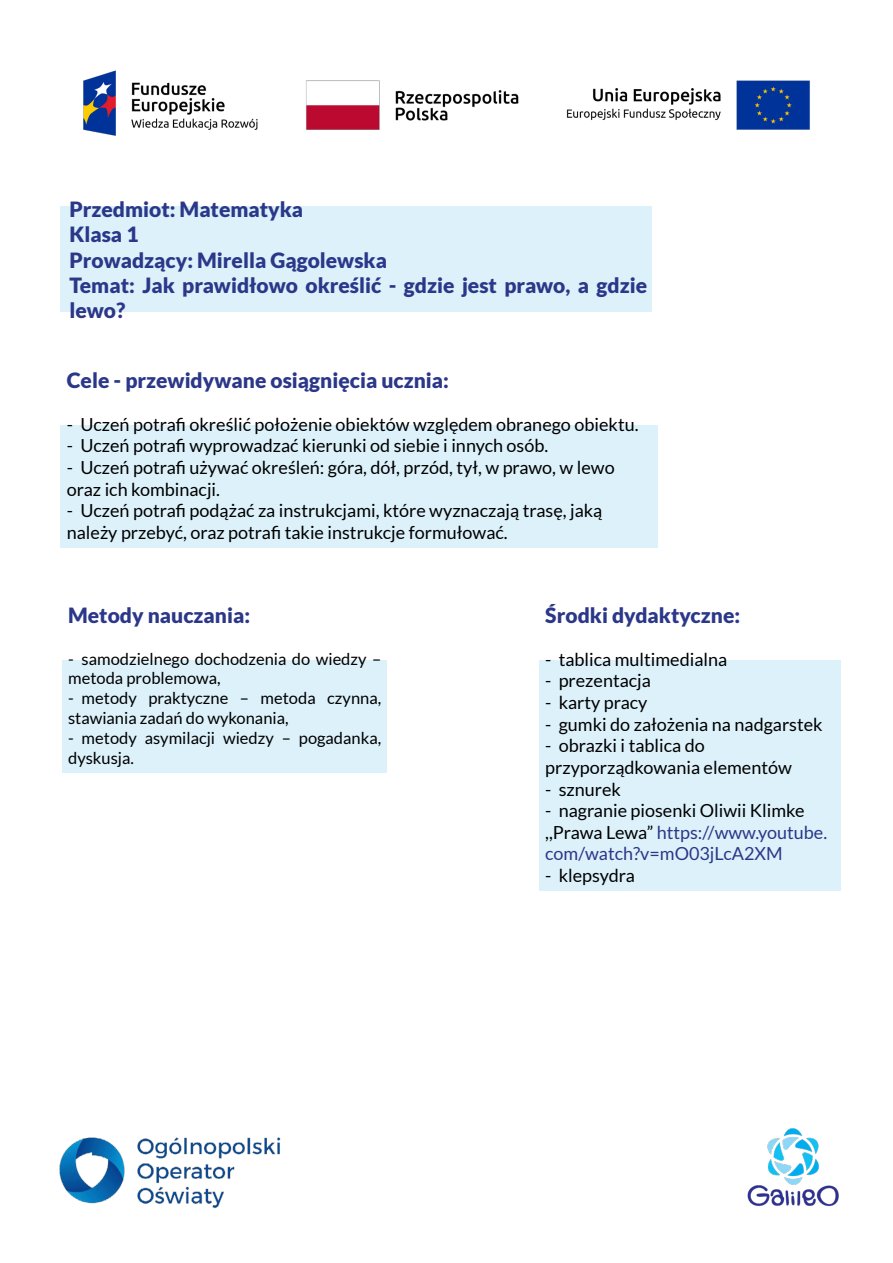
<style>
.page{position:relative;width:893px;height:1263px;background:#fff}
.page>*{position:absolute;margin:0;border:0;box-sizing:border-box;transform-origin:0 0}
.t1{font:900 21px/25.2px "Lato";color:#2b3788}
.t2{font:18px/21.6px "Lato";color:#000}
.t3{font:18px/21.6px "Lato";color:#2b3788}
.t4{font:16.5px/19.8px "Lato";color:#000}
.s1{color:#000}
</style>
<div class="page">
<img style="left:59px;top:1137px;width:222px;height:72px">
<img style="left:747px;top:1128px;width:92px;height:79px">
<img style="left:83px;top:70px;width:727px;height:66px">
<div style="left:60px;top:426px;width:598px;height:122px;background:#dcf1fa"></div>
<div style="left:60px;top:206px;width:592px;height:106px;background:#dcf1fa"></div>
<div style="left:62px;top:661px;width:324px;height:112px;background:#dcf1fa"></div>
<div style="left:539px;top:661px;width:301px;height:230px;background:#dcf1fa"></div>
<p class="t1" style="left:69px;top:197px;width:579px">Przedmiot: Matematyka<br>Klasa 1<br>Prowadzący: Mirella Gągolewska<br>Temat: Jak prawidłowo określić - gdzie jest prawo, a gdzie lewo?</p>
<p class="t1" style="left:67px;top:367px;width:384px">Cele - przewidywane osiągnięcia ucznia:</p>
<p class="t2" style="left:67px;top:413px;width:573px">- Uczeń potrafi określić położenie obiektów względem obranego obiektu.</p>
<p class="t2" style="left:67px;top:435px;width:483px">- Uczeń potrafi wyprowadzać kierunki od siebie i innych osób.</p>
<p class="t2" style="left:67px;top:456px;width:549px">- Uczeń potrafi używać określeń: góra, dół, przód, tył, w prawo, w lewo oraz ich kombinacji.</p>
<p class="t2" style="left:67px;top:500px;width:537px">- Uczeń potrafi podążać za instrukcjami, które wyznaczają trasę, jaką należy przebyć, oraz potrafi takie instrukcje formułować.</p>
<p class="t1" style="left:68px;top:602px;width:184px">Metody nauczania:</p>
<p class="t4" style="left:68px;top:649px;width:315px">- samodzielnego dochodzenia do wiedzy – metoda problemowa,</p>
<p class="t4" style="left:68px;top:688px;width:315px">- metody praktyczne – metoda czynna, stawiania zadań do wykonania,</p>
<p class="t4" style="left:68px;top:728px;width:315px">- metody asymilacji wiedzy – pogadanka, dyskusja.</p>
<p class="t1" style="left:545px;top:602px;width:197px">Środki dydaktyczne:</p>
<p class="t2" style="left:545px;top:648px;width:184px">- tablica multimedialna</p>
<p class="t2" style="left:545px;top:670px;width:107px">- prezentacja</p>
<p class="t2" style="left:545px;top:692px;width:104px">- karty pracy</p>
<p class="t2" style="left:545px;top:713px;width:279px">- gumki do założenia na nadgarstek</p>
<p class="t2" style="left:545px;top:735px;width:248px">- obrazki i tablica do przyporządkowania elementów</p>
<p class="t2" style="left:545px;top:778px;width:77px">- sznurek</p>
<p class="t3" style="left:545px;top:800px;width:283px"><span class="s1">- nagranie piosenki Oliwii Klimke ,,Prawa Lewa”</span> https://www.youtube. com/watch?v=mO03jLcA2XM</p>
<p class="t2" style="left:545px;top:864px;width:91px">- klepsydra</p>
</div>
